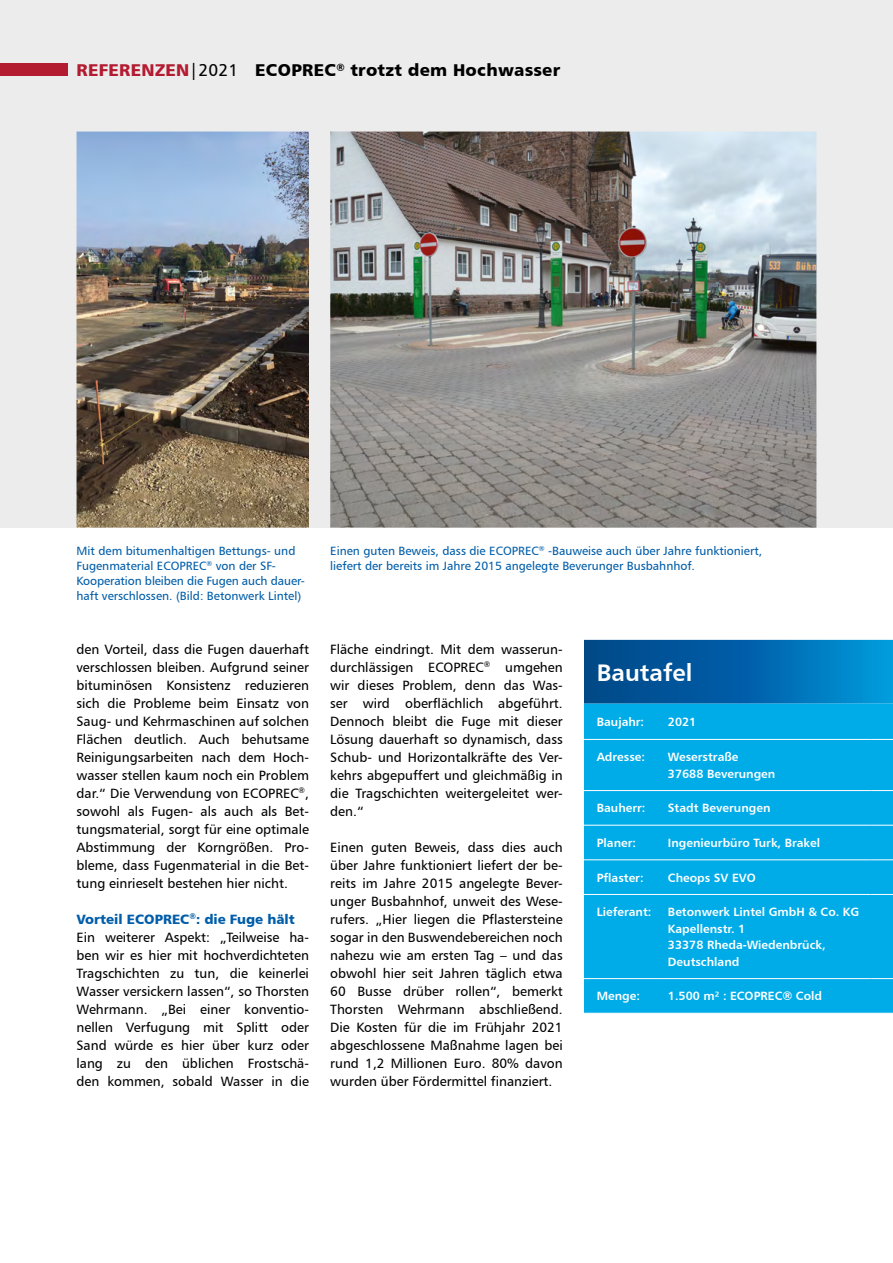
<style>
.page{position:relative;width:893px;height:1263px;background:#fff}
.page>*{position:absolute;margin:0;border:0;box-sizing:border-box;transform-origin:0 0}
.t1{font:24px "Humanist 777 BT Bold B";color:#fff}
.t2{font:17.1px "Humanist 777 BT Black B";letter-spacing:.015em;color:#000}
.copy{font:13.5px/18px "Humanist 777 BT Roman B";color:#000;text-align:justify}
.Überschrift_2{font:13.5px "Humanist 777 BT Black B";color:#005da9}
.copy-2{font:12px/15px "Humanist 777 BT Roman B";color:#005da9}
.t3{font:12px/16.5px "Humanist 777 BT Bold B";color:#fff}
.s1{color:#b31b31}
.s2{font-family:"Humanist 777 BT Roman B"}
</style>
<div class="page">
<div style="left:0;top:0;width:893px;height:528px;background:#ececec"></div>
<div style="left:0;top:63px;width:67px;height:13px;background:#b31b31"></div>
<svg style="left:584px;top:640px;width:309px;height:64px;background:#0068ad"></svg>
<div style="left:584px;top:704px;width:309px;height:309px;background:#00ace8"></div>
<hr style="left:584px;top:739px;width:78px;height:1px;background:#fff">
<hr style="left:662px;top:739px;width:208px;height:1px;background:#fff">
<svg style="left:870px;top:739px;width:23px;height:1px"></svg>
<hr style="left:584px;top:790px;width:78px;height:1px;background:#fff">
<hr style="left:662px;top:790px;width:208px;height:1px;background:#fff">
<svg style="left:870px;top:790px;width:23px;height:1px"></svg>
<hr style="left:584px;top:825px;width:78px;height:1px;background:#fff">
<hr style="left:662px;top:825px;width:208px;height:1px;background:#fff">
<svg style="left:870px;top:825px;width:23px;height:1px"></svg>
<hr style="left:584px;top:859px;width:78px;height:1px;background:#fff">
<hr style="left:662px;top:859px;width:208px;height:1px;background:#fff">
<svg style="left:870px;top:859px;width:23px;height:1px"></svg>
<hr style="left:584px;top:894px;width:78px;height:1px;background:#fff">
<hr style="left:662px;top:894px;width:208px;height:1px;background:#fff">
<svg style="left:870px;top:894px;width:23px;height:1px"></svg>
<hr style="left:584px;top:978px;width:78px;height:1px;background:#fff">
<hr style="left:662px;top:978px;width:208px;height:1px;background:#fff">
<svg style="left:870px;top:978px;width:23px;height:1px"></svg>
<svg style="left:870px;top:1013px;width:23px;height:1px"></svg>
<img style="left:77px;top:132px;width:232px;height:396px">
<img style="left:330px;top:132px;width:486px;height:396px">
<p class="t2" style="left:77px;top:59px;width:485px"><span class="s1">REFERENZEN</span><span class="s2">|2021</span> ECOPREC<sup>®</sup> trotzt dem Hochwasser</p>
<p class="copy-2" style="left:77px;top:543px;width:230px">Mit dem bitumenhaltigen Bettungs- und Fugenmaterial ECOPREC<sup>®</sup> von der SF-Kooperation bleiben die Fugen auch dauer&shy;haft verschlossen. (Bild: Betonwerk Lintel)</p>
<p class="copy" style="left:77px;top:640px;width:234px">den Vorteil, dass die Fugen dauerhaft verschlossen bleiben. Aufgrund seiner bituminösen Konsistenz reduzieren sich die Probleme beim Einsatz von Saug- und Kehrmaschinen auf solchen Flächen deutlich. Auch behutsame Reinigungsarbeiten nach dem Hoch&shy;wasser stellen kaum noch ein Problem dar.“ Die Verwendung von ECOPREC<sup>®</sup>, sowohl als Fugen- als auch als Bet&shy;tungsmaterial, sorgt für eine optimale Abstimmung der Korngrößen. Pro&shy;bleme, dass Fugenmaterial in die Bet&shy;tung einrieselt bestehen hier nicht.</p>
<p class="Überschrift_2" style="left:77px;top:910px;width:220px">Vorteil ECOPREC<sup>®</sup>: die Fuge hält</p>
<p class="copy" style="left:77px;top:928px;width:234px">Ein weiterer Aspekt: „Teilweise ha&shy;ben wir es hier mit hochverdichteten Tragschichten zu tun, die keinerlei Wasser versickern lassen“, so Thorsten Wehrmann. „Bei einer konventio&shy;nellen Verfugung mit Splitt oder Sand würde es hier über kurz oder lang zu den üblichen Frostschä&shy;den kommen, sobald Wasser in die</p>
<p class="copy-2" style="left:330px;top:543px;width:434px">Einen guten Beweis, dass die ECOPREC<sup>®</sup> -Bauweise auch über Jahre funktioniert, liefert der bereits im Jahre 2015 angelegte Beverunger Busbahnhof.</p>
<p class="copy" style="left:330px;top:640px;width:234px">Fläche eindringt. Mit dem wasserun&shy;durchlässigen ECOPREC<sup>®</sup> umgehen wir dieses Problem, denn das Was&shy;ser wird oberflächlich abgeführt.<br>Dennoch bleibt die Fuge mit dieser Lösung dauerhaft so dynamisch, dass Schub- und Horizontalkräfte des Ver&shy;kehrs abgepuffert und gleichmäßig in die Tragschichten weitergeleitet wer&shy;den.“</p>
<p class="copy" style="left:330px;top:838px;width:234px">Einen guten Beweis, dass dies auch über Jahre funktioniert liefert der be&shy;reits im Jahre 2015 angelegte Bever&shy;unger Busbahnhof, unweit des Wese&shy;rufers. „Hier liegen die Pflastersteine sogar in den Buswendebereichen noch nahezu wie am ersten Tag – und das obwohl hier seit Jahren täglich etwa 60 Busse drüber rollen“, bemerkt Thorsten Wehrmann abschließend.<br>Die Kosten für die im Frühjahr 2021 abgeschlossene Maßnahme lagen bei rund 1,2 Millionen Euro. 80% davon wurden über Fördermittel finanziert.</p>
<p class="t1" style="left:597px;top:657px;width:97px">Bautafel</p>
<p class="t3" style="left:597px;top:713px;width:49px">Baujahr:</p>
<p class="t3" style="left:668px;top:713px;width:30px">2021</p>
<p class="t3" style="left:597px;top:748px;width:50px">Adresse:</p>
<p class="t3" style="left:668px;top:748px;width:72px">Weserstraße</p>
<p class="t3" style="left:668px;top:765px;width:109px">37688 Beverungen</p>
<p class="t3" style="left:597px;top:800px;width:50px">Bauherr:</p>
<p class="t3" style="left:668px;top:800px;width:104px">Stadt Beverungen</p>
<p class="t3" style="left:597px;top:834px;width:41px">Planer:</p>
<p class="t3" style="left:668px;top:834px;width:154px">Ingenieurbüro Turk, Brakel</p>
<p class="t3" style="left:597px;top:869px;width:48px">Pflaster:</p>
<p class="t3" style="left:668px;top:869px;width:89px">Cheops SV EVO</p>
<p class="t3" style="left:597px;top:904px;width:56px">Lieferant:</p>
<p class="t3" style="left:668px;top:904px;width:193px">Betonwerk Lintel GmbH &amp; Co. KG</p>
<p class="t3" style="left:668px;top:920px;width:79px">Kapellenstr. 1</p>
<p class="t3" style="left:668px;top:937px;width:159px">33378 Rheda-Wiedenbrück,<br>Deutschland</p>
<p class="t3" style="left:597px;top:988px;width:45px">Menge:</p>
<p class="t3" style="left:668px;top:988px;width:156px">1.500 m² : ECOPREC® Cold</p>
</div>
